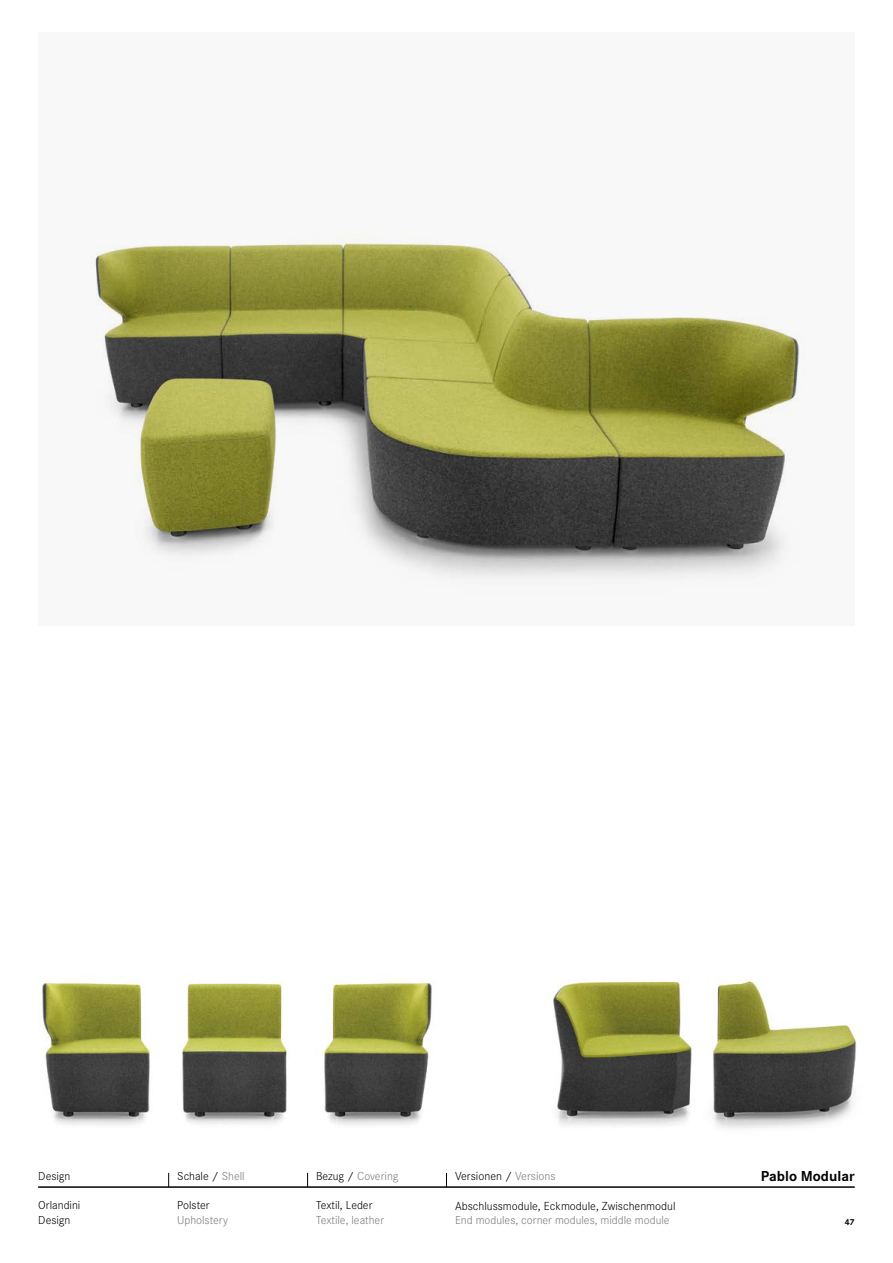
<style>
.page{position:relative;width:893px;height:1263px;background:#fff}
.page>*{position:absolute;margin:0;border:0;box-sizing:border-box;transform-origin:0 0}
.t1{font:700 15px "Corporate S";color:#000}
.t2{font:300 12.15px "Corporate S";color:#000}
.t3{font:300 12px "Corporate S";color:#7f7c7a}
.t4{font:300 12px/14.4px "Corporate S";color:#000}
.t5{font:700 9px "Corporate S";color:#000}
.s1{color:#7f7c7a}
.s2{color:#000}
</style>
<div class="page">
<img style="left:42px;top:982px;width:109px;height:143px">
<img style="left:181px;top:983px;width:109px;height:141px">
<img style="left:712px;top:980px;width:150px;height:148px">
<img style="left:549px;top:981px;width:143px;height:145px">
<img style="left:323px;top:982px;width:109px;height:143px">
<svg style="left:90px;top:233px;width:715px;height:350px"></svg>
<hr style="left:38px;top:1187px;width:817px;height:1px;background:#000">
<svg style="left:168px;top:1173px;width:1px;height:14px"></svg>
<svg style="left:307px;top:1173px;width:1px;height:14px"></svg>
<svg style="left:446px;top:1173px;width:1px;height:14px"></svg>
<p class="t4" style="left:38px;top:1169px;width:34px">Design</p>
<p class="t1" style="left:761px;top:1165px;width:95px">Pablo Modular</p>
<p class="t4" style="left:38px;top:1197px;width:44px">Orlandini<br>Design</p>
<p class="t4" style="left:177px;top:1169px;width:69px">Schale / <span class="s1">Shell</span></p>
<p class="t4" style="left:177px;top:1197px;width:34px">Polster</p>
<p class="t3" style="left:177px;top:1212px;width:52px">Upholstery</p>
<p class="t3" style="left:316px;top:1168px;width:84px"><span class="s2">Bezug /</span> Covering</p>
<p class="t4" style="left:316px;top:1197px;width:58px">Textil, Leder</p>
<p class="t3" style="left:316px;top:1212px;width:69px">Textile, leather</p>
<p class="t2" style="left:455px;top:1168px;width:102px">Versionen / <span class="s1">Versions</span></p>
<p class="t2" style="left:455px;top:1197px;width:222px">Abschlussmodule, Eckmodule, Zwischenmodul</p>
<p class="t3" style="left:455px;top:1212px;width:216px">End modules, corner modules, middle module</p>
<p class="t5" style="left:845px;top:1215px;width:11px">47</p>
</div>
